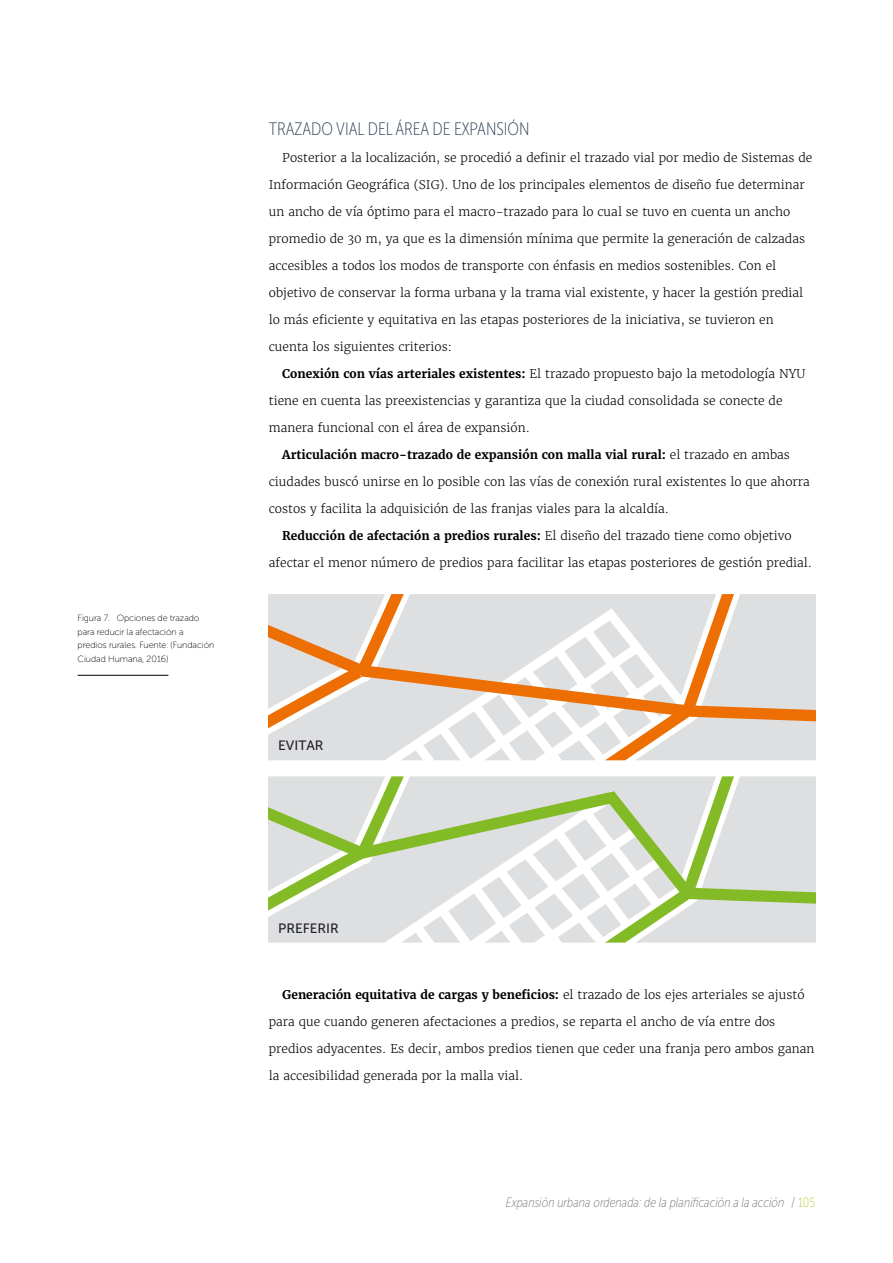
<style>
.page{position:relative;width:893px;height:1263px;background:#fff}
.page>*{position:absolute;margin:0;border:0;box-sizing:border-box;transform-origin:0 0}
.Heading_2{font:18px "Museo Sans Cond 100";color:#2b3f54}
.t1{font:italic 13.5px "Museo Sans Cond 100";color:#7f7e80}
.t2{font:13.5px "Museo Sans 500";color:#212129}
.Cuerpo{font:300 12px "Merriweather";color:#000}
.Cuerpo-2{font:700 12px "Merriweather";color:#000}
.t3{font:9px/13.5px "Museo Sans Rounded 100";color:#000}
.s1{font-weight:700}
.s2{font-weight:300}
.s3{font-style:normal}
.s4{font-style:normal;color:#bccf42}
</style>
<div class="page">
<hr style="left:78px;top:675px;width:90px;height:1px;background:#000">
<svg style="left:269px;top:594px;width:546px;height:166px;background:#e4d7cb"></svg>
<svg style="left:269px;top:776px;width:546px;height:166px;background:#d7dfce"></svg>
<p class="t3" style="left:78px;top:611px;width:138px">Figura 7. Opciones de trazado para reducir la afectación a predios rurales. Fuente: (Fundación<br>Ciudad Humana, 2016)</p>
<p class="Heading_2" style="left:269px;top:119px;width:262px">TRAZADO VIAL DEL ÁREA DE EXPANSIÓN</p>
<p class="Cuerpo" style="left:282px;top:150px;width:532px">Posterior a la localización, se procedió a definir el trazado vial por medio de Sistemas de</p>
<p class="Cuerpo" style="left:269px;top:177px;width:537px">Información Geográfica (SIG). Uno de los principales elementos de diseño fue determinar</p>
<p class="Cuerpo" style="left:269px;top:204px;width:523px">un ancho de vía óptimo para el macro-trazado para lo cual se tuvo en cuenta un ancho</p>
<p class="Cuerpo" style="left:269px;top:231px;width:538px">promedio de 30 m, ya que es la dimensión mínima que permite la generación de calzadas</p>
<p class="Cuerpo" style="left:269px;top:258px;width:509px">accesibles a todos los modos de transporte con énfasis en medios sostenibles. Con el</p>
<p class="Cuerpo" style="left:269px;top:285px;width:536px">objetivo de conservar la forma urbana y la trama vial existente, y hacer la gestión predial</p>
<p class="Cuerpo" style="left:269px;top:312px;width:506px">lo más eficiente y equitativa en las etapas posteriores de la iniciativa, se tuvieron en</p>
<p class="Cuerpo" style="left:269px;top:339px;width:185px">cuenta los siguientes criterios:</p>
<p class="Cuerpo" style="left:282px;top:366px;width:524px"><span class="s1">Conexión con vías arteriales existentes:</span> El trazado propuesto bajo la metodología NYU</p>
<p class="Cuerpo" style="left:269px;top:393px;width:515px">tiene en cuenta las preexistencias y garantiza que la ciudad consolidada se conecte de</p>
<p class="Cuerpo" style="left:269px;top:420px;width:262px">manera funcional con el área de expansión.</p>
<p class="Cuerpo-2" style="left:282px;top:447px;width:509px">Articulación macro-trazado de expansión con malla vial rural: <span class="s2">el trazado en ambas</span></p>
<p class="Cuerpo" style="left:269px;top:474px;width:543px">ciudades buscó unirse en lo posible con las vías de conexión rural existentes lo que ahorra</p>
<p class="Cuerpo" style="left:269px;top:501px;width:402px">costos y facilita la adquisición de las franjas viales para la alcaldía.</p>
<p class="Cuerpo-2" style="left:282px;top:528px;width:511px">Reducción de afectación a predios rurales: <span class="s2">El diseño del trazado tiene como objetivo</span></p>
<p class="Cuerpo" style="left:269px;top:555px;width:545px">afectar el menor número de predios para facilitar las etapas posteriores de gestión predial.</p>
<p class="t2" style="left:278px;top:738px;width:47px">EVITAR</p>
<p class="t2" style="left:278px;top:920px;width:62px">PREFERIR</p>
<p class="Cuerpo-2" style="left:282px;top:987px;width:524px">Generación equitativa de cargas y beneficios: <span class="s2">el trazado de los ejes arteriales se ajustó</span></p>
<p class="Cuerpo" style="left:269px;top:1014px;width:508px">para que cuando generen afectaciones a predios, se reparta el ancho de vía entre dos</p>
<p class="Cuerpo" style="left:269px;top:1041px;width:547px">predios adyacentes. Es decir, ambos predios tienen que ceder una franja pero ambos ganan</p>
<p class="Cuerpo" style="left:269px;top:1068px;width:256px">la accesibilidad generada por la malla vial.</p>
<p class="t1" style="left:506px;top:1195px;width:311px">Expansión urbana ordenada: de la planificación a la acción <span class="s3">/</span> <span class="s4">105</span></p>
</div>
